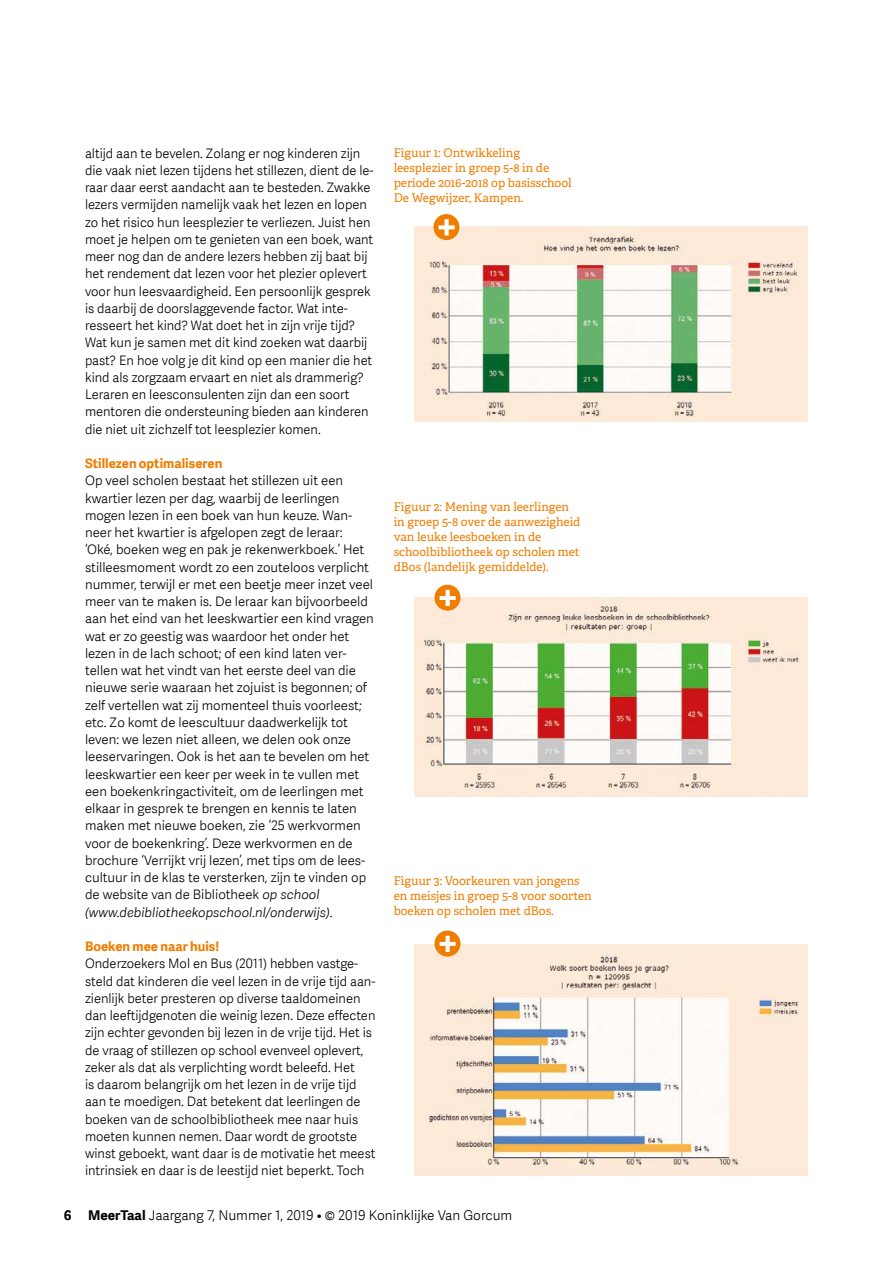
<style>
.page{position:relative;width:893px;height:1263px;background:#fff}
.page>*{position:absolute;margin:0;border:0;box-sizing:border-box;transform-origin:0 0}
.t1{font:300 13.5px "Adelle Sans";color:#000}
.t2{font:300 13.2px/17.2px "Adelle Sans";color:#000}
.t3{font:700 13.2px "Adelle Sans";color:#ef7d00}
.t4{font:12px/15px "Adelle PE";color:#ef7d00}
.s1{font-style:italic}
.s2{font-weight:700}
</style>
<div class="page">
<img style="left:415px;top:227px;width:393px;height:194px">
<img style="left:415px;top:598px;width:393px;height:198px">
<img style="left:415px;top:944px;width:393px;height:231px">
<svg style="left:433px;top:214px;width:26px;height:26px"></svg>
<svg style="left:434px;top:585px;width:26px;height:26px"></svg>
<svg style="left:434px;top:930px;width:26px;height:26px"></svg>
<p class="t2" style="left:85px;top:144px;width:290px">altijd aan te bevelen. Zolang er nog kinderen zijn die vaak niet lezen tijdens het stillezen, dient de le&shy;raar daar eerst aandacht aan te besteden. Zwakke lezers vermijden namelijk vaak het lezen en lopen zo het risico hun leesplezier te verliezen. Juist hen moet je helpen om te genieten van een boek, want meer nog dan de andere lezers hebben zij baat bij het rendement dat lezen voor het plezier oplevert voor hun leesvaardigheid. Een persoonlijk gesprek is daarbij de doorslaggevende factor. Wat inte&shy;resseert het kind? Wat doet het in zijn vrije tijd?<br>Wat kun je samen met dit kind zoeken wat daarbij past? En hoe volg je dit kind op een manier die het kind als zorgzaam ervaart en niet als drammerig?<br>Leraren en leesconsulenten zijn dan een soort mentoren die ondersteuning bieden aan kinderen die niet uit zichzelf tot leesplezier komen.</p>
<p class="t3" style="left:85px;top:456px;width:139px">Stillezen optimaliseren</p>
<p class="t2" style="left:85px;top:472px;width:290px">Op veel scholen bestaat het stillezen uit een kwartier lezen per dag, waarbij de leerlingen mogen lezen in een boek van hun keuze. Wan&shy;neer het kwartier is afgelopen zegt de leraar: ‘Oké, boeken weg en pak je rekenwerkboek.’ Het stilleesmoment wordt zo een zouteloos verplicht nummer, terwijl er met een beetje meer inzet veel meer van te maken is. De leraar kan bijvoorbeeld aan het eind van het leeskwartier een kind vragen wat er zo geestig was waardoor het onder het lezen in de lach schoot; of een kind laten ver&shy;tellen wat het vindt van het eerste deel van die nieuwe serie waaraan het zojuist is begonnen; of zelf vertellen wat zij momenteel thuis voorleest; etc. Zo komt de leescultuur daadwerkelijk tot leven: we lezen niet alleen, we delen ook onze leeservaringen. Ook is het aan te bevelen om het leeskwartier een keer per week in te vullen met een boekenkringactiviteit, om de leerlingen met elkaar in gesprek te brengen en kennis te laten maken met nieuwe boeken, zie ’25 werkvormen voor de boekenkring’. Deze werkvormen en de brochure ‘Verrijkt vrij lezen’, met tips om de lees&shy;cultuur in de klas te versterken, zijn te vinden op de website van de Bibliotheek <span class="s1">op school (www.debibliotheekopschool.nl/onderwijs).</span></p>
<p class="t3" style="left:85px;top:939px;width:136px">Boeken mee naar huis!</p>
<p class="t2" style="left:85px;top:955px;width:292px">Onderzoekers Mol en Bus (2011) hebben vastge&shy;steld dat kinderen die veel lezen in de vrije tijd aan&shy;zienlijk beter presteren op diverse taaldomeinen dan leeftijdgenoten die weinig lezen. Deze effecten zijn echter gevonden bij lezen in de vrije tijd. Het is de vraag of stillezen op school evenveel oplevert, zeker als dat als verplichting wordt beleefd. Het<br>is daarom belangrijk om het lezen in de vrije tijd aan te moedigen. Dat betekent dat leerlingen de boeken van de schoolbibliotheek mee naar huis moeten kunnen nemen. Daar wordt de grootste winst geboekt, want daar is de motivatie het meest intrinsiek en daar is de leestijd niet beperkt. Toch</p>
<p class="t4" style="left:394px;top:145px;width:180px">Figuur 1: Ontwikkeling leesplezier in groep 5-8 in de periode 2016-2018 op basisschool<br>De Wegwijzer, Kampen.</p>
<p class="t4" style="left:394px;top:499px;width:188px">Figuur 2: Mening van leerlingen in groep 5-8 over de aanwezigheid van leuke leesboeken in de schoolbibliotheek op scholen met dBos (landelijk gemiddelde).</p>
<p class="t4" style="left:394px;top:872px;width:199px">Figuur 3: Voorkeuren van jongens en meisjes in groep 5-8 voor soorten boeken op scholen met dBos.</p>
<p class="t1" style="left:64px;top:1208px;width:450px"><span class="s2">6 MeerTaal</span> Jaargang 7, Nummer 1, 2019 • © 2019 Koninklijke Van Gorcum</p>
</div>
